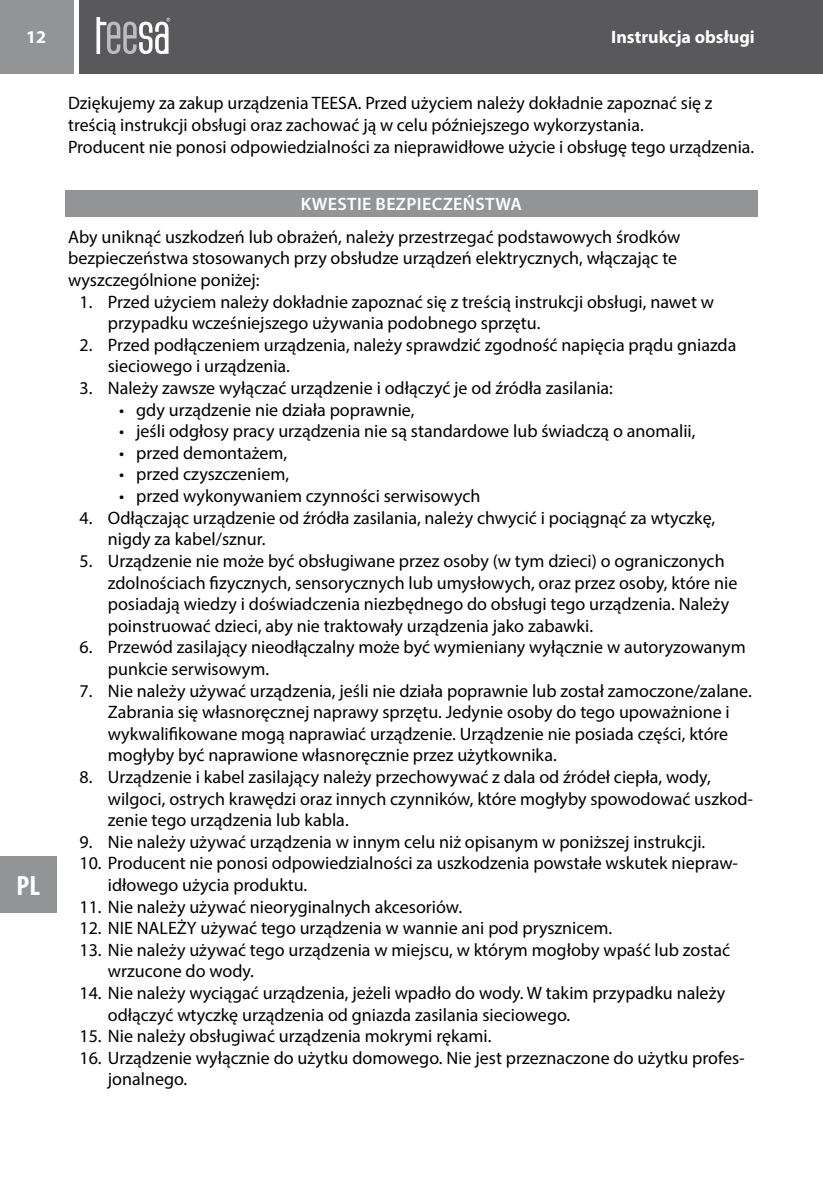
<style>
.page{position:relative;width:823px;height:1191px;background:#fff}
.page>*{position:absolute;margin:0;border:0;box-sizing:border-box;transform-origin:0 0}
.t1{font:700 condensed 28px "Myriad Pro";color:#fff}
.t2{font:18px/21.6px "Myriad Pro";color:#000}
.t3{font:600 18px "Myriad Pro";letter-spacing:.02em;color:#fff}
.t4{font:700 18px "Myriad Pro";color:#fff}
</style>
<div class="page">
<div style="left:0;top:856px;width:57px;height:57px;background:#929496"></div>
<div style="left:0;top:0;width:74px;height:74px;background:#929496"></div>
<div style="left:79px;top:0;width:743px;height:74px;background:#59595b"></div>
<svg style="left:96px;top:17px;width:74px;height:37px"></svg>
<div style="left:65px;top:190px;width:692px;height:27px;background:#929496"></div>
<p class="t4" style="left:26px;top:25px;width:21px">12</p>
<p class="t4" style="left:611px;top:25px;width:145px">Instrukcja obsługi</p>
<h1 class="t1" style="left:17px;top:868px;width:25px">PL</h1>
<p class="t2" style="left:68px;top:92px;width:687px">Dziękujemy za zakup urządzenia TEESA. Przed użyciem należy dokładnie zapoznać się z treścią instrukcji obsługi oraz zachować ją w celu późniejszego wykorzystania.<br>Producent nie ponosi odpowiedzialności za nieprawidłowe użycie i obsługę tego urządzenia.</p>
<p class="t3" style="left:301px;top:193px;width:222px">KWESTIE BEZPIECZEŃSTWA</p>
<p class="t2" style="left:68px;top:226px;width:613px">Aby uniknąć uszkodzeń lub obrażeń, należy przestrzegać podstawowych środków bezpieczeństwa stosowanych przy obsłudze urządzeń elektrycznych, włączając te wyszczególnione poniżej:</p>
<p class="t2" style="left:108px;top:290px;width:607px;text-indent:-28px">1. Przed użyciem należy dokładnie zapoznać się z treścią instrukcji obsługi, nawet w przypadku wcześniejszego używania podobnego sprzętu.</p>
<p class="t2" style="left:108px;top:334px;width:629px;text-indent:-28px">2. Przed podłączeniem urządzenia, należy sprawdzić zgodność napięcia prądu gniazda sieciowego i urządzenia.</p>
<p class="t2" style="left:79px;top:377px;width:534px">3. Należy zawsze wyłączać urządzenie i odłączyć je od źródła zasilania:</p>
<p class="t2" style="left:119px;top:398px;width:296px">• gdy urządzenie nie działa poprawnie,</p>
<p class="t2" style="left:119px;top:420px;width:577px">• jeśli odgłosy pracy urządzenia nie są standardowe lub świadczą o anomalii,</p>
<p class="t2" style="left:119px;top:442px;width:169px">• przed demontażem,</p>
<p class="t2" style="left:119px;top:463px;width:171px">• przed czyszczeniem,</p>
<p class="t2" style="left:119px;top:485px;width:362px">• przed wykonywaniem czynności serwisowych</p>
<p class="t2" style="left:108px;top:506px;width:608px;text-indent:-28px">4. Odłączając urządzenie od źródła zasilania, należy chwycić i pociągnąć za wtyczkę, nigdy za kabel/sznur.</p>
<p class="t2" style="left:108px;top:550px;width:630px;text-indent:-28px">5. Urządzenie nie może być obsługiwane przez osoby (w tym dzieci) o ograniczonych zdolnościach fizycznych, sensorycznych lub umysłowych, oraz przez osoby, które nie posiadają wiedzy i doświadczenia niezbędnego do obsługi tego urządzenia. Należy poinstruować dzieci, aby nie traktowały urządzenia jako zabawki.</p>
<p class="t2" style="left:108px;top:636px;width:639px;text-indent:-28px">6. Przewód zasilający nieodłączalny może być wymieniany wyłącznie w autoryzowanym punkcie serwisowym.</p>
<p class="t2" style="left:108px;top:679px;width:645px;text-indent:-28px">7. Nie należy używać urządzenia, jeśli nie działa poprawnie lub został zamoczone/zalane.<br>Zabrania się własnoręcznej naprawy sprzętu. Jedynie osoby do tego upoważnione i wykwalifikowane mogą naprawiać urządzenie. Urządzenie nie posiada części, które mogłyby być naprawione własnoręcznie przez użytkownika.</p>
<p class="t2" style="left:108px;top:766px;width:646px;text-indent:-28px">8. Urządzenie i kabel zasilający należy przechowywać z dala od źródeł ciepła, wody, wilgoci, ostrych krawędzi oraz innych czynników, które mogłyby spowodować uszkod&shy;zenie tego urządzenia lub kabla.</p>
<p class="t2" style="left:79px;top:830px;width:627px">9. Nie należy używać urządzenia w innym celu niż opisanym w poniższej instrukcji.</p>
<p class="t2" style="left:108px;top:852px;width:631px;text-indent:-28px">10. Producent nie ponosi odpowiedzialności za uszkodzenia powstałe wskutek niepraw&shy;idłowego użycia produktu.</p>
<p class="t2" style="left:79px;top:895px;width:384px">11. Nie należy używać nieoryginalnych akcesoriów.</p>
<p class="t2" style="left:79px;top:917px;width:534px">12. NIE NALEŻY używać tego urządzenia w wannie ani pod prysznicem.</p>
<p class="t2" style="left:108px;top:938px;width:623px;text-indent:-28px">13. Nie należy używać tego urządzenia w miejscu, w którym mogłoby wpaść lub zostać wrzucone do wody.</p>
<p class="t2" style="left:108px;top:982px;width:618px;text-indent:-28px">14. Nie należy wyciągać urządzenia, jeżeli wpadło do wody. W takim przypadku należy odłączyć wtyczkę urządzenia od gniazda zasilania sieciowego.</p>
<p class="t2" style="left:79px;top:1025px;width:413px">15. Nie należy obsługiwać urządzenia mokrymi rękami.</p>
<p class="t2" style="left:108px;top:1046px;width:638px;text-indent:-28px">16. Urządzenie wyłącznie do użytku domowego. Nie jest przeznaczone do użytku profes&shy;jonalnego.</p>
</div>
